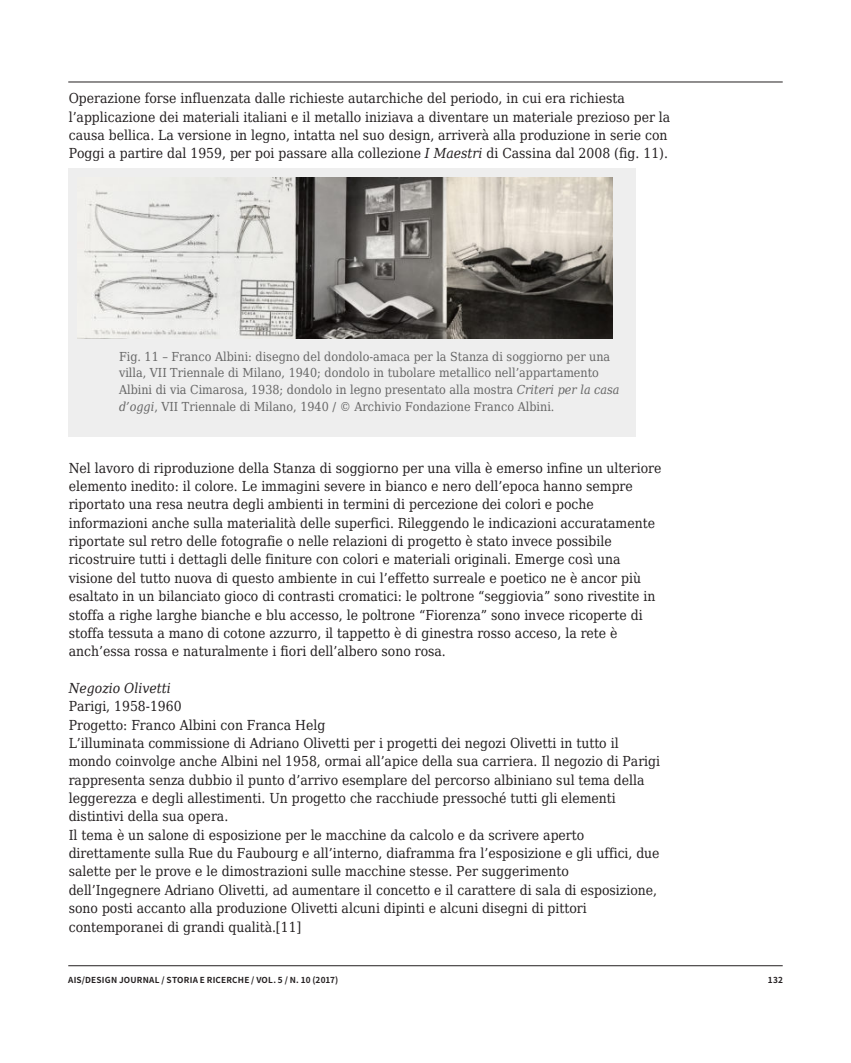
<style>
.page{position:relative;width:851px;height:1063px;background:#fff}
.page>*{position:absolute;margin:0;border:0;box-sizing:border-box;transform-origin:0 0}
.t1{font:13.8px/18.3px "DejaVu Serif Condensed";color:#231f20}
.t2{font:12.45px/16.5px "DejaVu Serif Condensed";color:#666}
.t3{font:700 8.25px "Noto Sans SC";letter-spacing:.025em;color:#231f20}
.s1{font-style:italic}
</style>
<div class="page">
<hr style="left:68px;top:82px;width:714px;height:1px;background:#231f20">
<hr style="left:68px;top:965px;width:714px;height:1px;background:#231f20">
<div style="left:68px;top:168px;width:567px;height:268px;background:#eee"></div>
<img style="left:84px;top:178px;width:528px;height:160px">
<p class="t1" style="left:69px;top:89px;width:603px">Operazione forse influenzata dalle richieste autarchiche del periodo, in cui era richiesta l’applicazione dei materiali italiani e il metallo iniziava a diventare un materiale prezioso per la causa bellica. La versione in legno, intatta nel suo design, arriverà alla produzione in serie con Poggi a partire dal 1959, per poi passare alla collezione <span class="s1">I Maestri</span> di Cassina dal 2008 (fig. 11).</p>
<p class="t2" style="left:119px;top:348px;width:502px">Fig. 11 – Franco Albini: disegno del dondolo-amaca per la Stanza di soggiorno per una villa, VII Triennale di Milano, 1940; dondolo in tubolare metallico nell’appartamento Albini di via Cimarosa, 1938; dondolo in legno presentato alla mostra <span class="s1">Criteri per la casa d’oggi</span>, VII Triennale di Milano, 1940 / © Archivio Fondazione Franco Albini.</p>
<p class="t1" style="left:69px;top:458px;width:594px">Nel lavoro di riproduzione della Stanza di soggiorno per una villa è emerso infine un ulteriore elemento inedito: il colore. Le immagini severe in bianco e nero dell’epoca hanno sempre riportato una resa neutra degli ambienti in termini di percezione dei colori e poche informazioni anche sulla materialità delle superfici. Rileggendo le indicazioni accuratamente riportate sul retro delle fotografie o nelle relazioni di progetto è stato invece possibile ricostruire tutti i dettagli delle finiture con colori e materiali originali. Emerge così una visione del tutto nuova di questo ambiente in cui l’effetto surreale e poetico ne è ancor più esaltato in un bilanciato gioco di contrasti cromatici: le poltrone “seggiovia” sono rivestite in stoffa a righe larghe bianche e blu accesso, le poltrone “Fiorenza” sono invece ricoperte di stoffa tessuta a mano di cotone azzurro, il tappetto è di ginestra rosso acceso, la rete è anch’essa rossa e naturalmente i fiori dell’albero sono rosa.</p>
<p class="t1" style="left:69px;top:679px;width:593px"><span class="s1">Negozio Olivetti<br></span>Parigi, 1958-1960<br>Progetto: Franco Albini con Franca Helg<br>L’illuminata commissione di Adriano Olivetti per i progetti dei negozi Olivetti in tutto il mondo coinvolge anche Albini nel 1958, ormai all’apice della sua carriera. Il negozio di Parigi rappresenta senza dubbio il punto d’arrivo esemplare del percorso albiniano sul tema della leggerezza e degli allestimenti. Un progetto che racchiude pressoché tutti gli elementi distintivi della sua opera.<br>Il tema è un salone di esposizione per le macchine da calcolo e da scrivere aperto direttamente sulla Rue du Faubourg e all’interno, diaframma fra l’esposizione e gli uffici, due salette per le prove e le dimostrazioni sulle macchine stesse. Per suggerimento dell’Ingegnere Adriano Olivetti, ad aumentare il concetto e il carattere di sala di esposizione, sono posti accanto alla produzione Olivetti alcuni dipinti e alcuni disegni di pittori contemporanei di grandi qualità.[11]</p>
<p class="t3" style="left:68px;top:975px;width:271px">AIS/DESIGN JOURNAL / STORIA E RICERCHE / VOL. 5 / N. 10 (2017)</p>
<p class="t3" style="left:767px;top:975px;width:17px">132</p>
</div>
